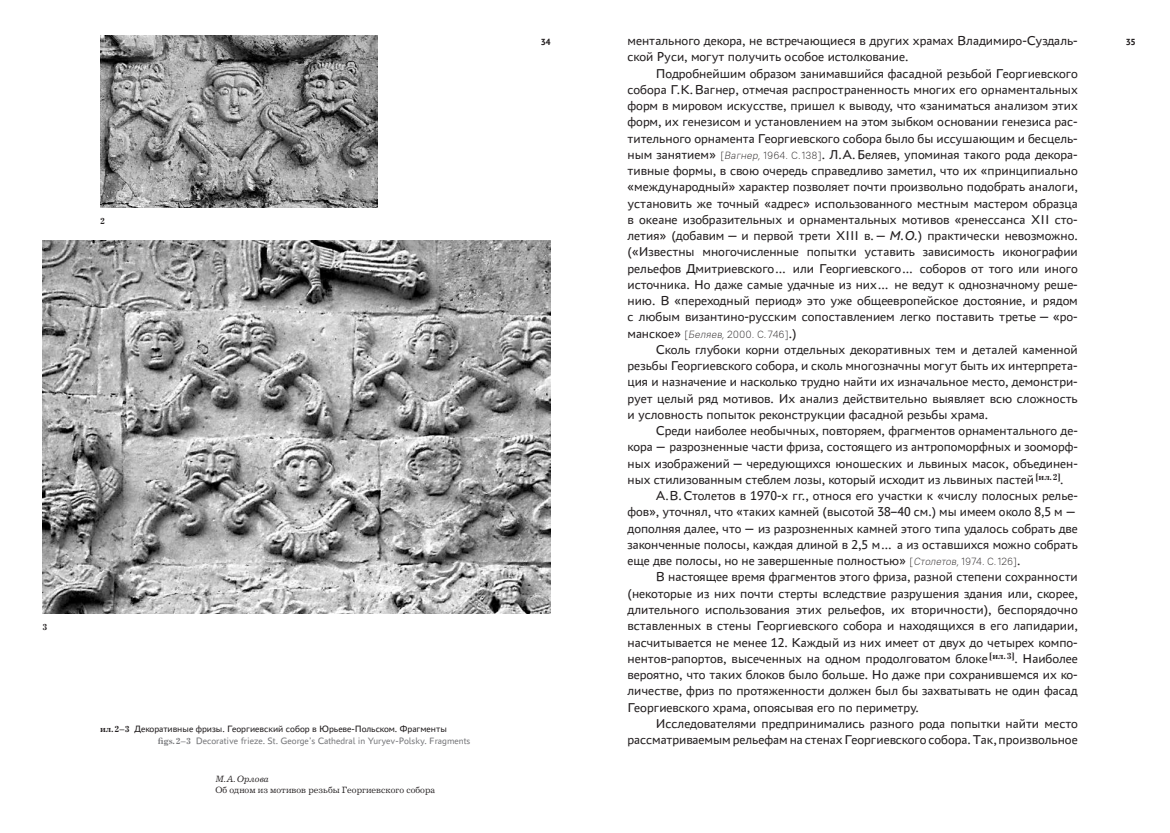
<style>
.page{position:relative;width:1170px;height:833px;background:#fff}
.page>*{position:absolute;margin:0;border:0;box-sizing:border-box;transform-origin:0 0}
.t1{font:13.5px/16.2px "PT Astra Sans";color:#231f20;text-align:justify}
.t2{font:300 10.38px "PT Root UI";color:#231f20}
.t3{font:9.75px/11.6px "PT Astra Sans";color:#77787b}
.t4{font:9.38px "Journal";color:#231f20}
.t5{font:italic 9.38px "Journal";color:#231f20}
.t6{font:700 9.38px "PT Astra Sans";color:#231f20}
.t7{font:700 9px "Journal";color:#231f20}
.s1{font-family:"Journal";font-weight:700;font-size:9px;color:#231f20}
.s2{color:#231f20}
.s3{font-family:"Journal";font-weight:700;font-size:9px}
.s4{font-family:"PT Root UI";font-weight:300;font-size:10.38px}
.s5{font-family:"PT Root UI";font-weight:300;font-style:italic;font-size:10.38px}
.s6{font-style:italic}
.s7{font-family:"PT Astra Sans";font-weight:400;font-size:13.5px}
</style>
<div class="page">
<img style="left:100px;top:35px;width:277px;height:173px">
<img style="left:43px;top:240px;width:507px;height:374px">
<p class="t7" style="left:100px;top:215px;width:6px">2</p>
<p class="t7" style="left:43px;top:622px;width:6px">3</p>
<p class="t3" style="left:158px;top:723px;width:314px;text-indent:-58px"><span class="s1">ил.2–3</span> <span class="s2">Декоративные фризы. Георгиевский собор в Юрьеве-Польском. Фрагменты </span><span class="s3">figs.2–3</span> Decorative frieze. St. George’s Cathedral in Yuryev-Polsky. Fragments</p>
<p class="t5" style="left:215px;top:773px;width:55px">М.А.Орлова</p>
<p class="t4" style="left:215px;top:784px;width:221px">Об одном из мотивов резьбы Георгиевского собора</p>
<p class="t6" style="left:541px;top:36px;width:11px">34</p>
<p class="t1" style="left:627px;top:32px;width:452px">ментального декора, не встречающиеся в других храмах Владимиро-Суздаль-</p>
<p class="t6" style="left:1125px;top:36px;width:11px">35</p>
<p class="t1" style="left:627px;top:48px;width:282px">ской Руси, могут получить особое истолкование.</p>
<p class="t1" style="left:656px;top:64px;width:423px">Подробнейшим образом занимавшийся фасадной резьбой Георгиевского</p>
<p class="t1" style="left:627px;top:81px;width:452px">собора Г.К.Вагнер, отмечая распространенность многих его орнаментальных</p>
<p class="t1" style="left:627px;top:97px;width:451px">форм в мировом искусстве, пришел к выводу, что «заниматься анализом этих</p>
<p class="t1" style="left:627px;top:113px;width:452px">форм, их генезисом и установлением на этом зыбком основании генезиса рас-</p>
<p class="t1" style="left:627px;top:129px;width:452px">тительного орнамента Георгиевского собора было бы иссушающим и бесцель-</p>
<p class="t1" style="left:627px;top:146px;width:452px">ным занятием» <span class="s4">[</span><span class="s5">Вагнер,</span> <span class="s4">1964. С.138]</span>. Л.А.Беляев, упоминая такого рода декора-</p>
<p class="t1" style="left:627px;top:162px;width:451px">тивные формы, в свою очередь справедливо заметил, что их «принципиально</p>
<p class="t1" style="left:627px;top:178px;width:452px">«международный» характер позволяет почти произвольно подобрать аналоги,</p>
<p class="t1" style="left:627px;top:194px;width:452px">установить же точный «адрес» использованного местным мастером образца</p>
<p class="t1" style="left:627px;top:211px;width:451px">в океане изобразительных и орнаментальных мотивов «ренессанса XII сто-</p>
<p class="t1" style="left:627px;top:227px;width:452px">летия» (добавим— и первой трети XIII в.—<span class="s6">М.О.</span>) практически невозможно.</p>
<p class="t1" style="left:627px;top:243px;width:451px">(«Известны многочисленные попытки уставить зависимость иконографии</p>
<p class="t1" style="left:627px;top:259px;width:451px">рельефов Дмитриевского… или Георгиевского… соборов от того или иного</p>
<p class="t1" style="left:627px;top:276px;width:451px">источника. Но даже самые удачные из них… не ведут к однозначному реше-</p>
<p class="t1" style="left:627px;top:292px;width:452px">нию. В «переходный период» это уже общеевропейское достояние, и рядом</p>
<p class="t1" style="left:627px;top:308px;width:452px">с любым византино-русским сопоставлением легко поставить третье— «ро-</p>
<p class="t2" style="left:627px;top:327px;width:171px"><span class="s7">манское»</span> [<span class="s6">Беляев,</span>2000. С. 746]<span class="s7">.)</span></p>
<p class="t1" style="left:627px;top:341px;width:452px;text-indent:28px">Сколь глубоки корни отдельных декоративных тем и деталей каменной резьбы Георгиевского собора, и сколь многозначны могут быть их интерпрета&shy;ция и назначение и насколько трудно найти их изначальное место, демонстри&shy;рует целый ряд мотивов. Их анализ действительно выявляет всю сложность и условность попыток реконструкции фасадной резьбы храма.</p>
<p class="t1" style="left:627px;top:422px;width:451px;text-indent:28px">Среди наиболее необычных, повторяем, фрагментов орнаментального де&shy;кора— разрозненные части фриза, состоящего из антропоморфных и зооморф&shy;ных изображений— чередующихся юношеских и львиных масок, объединен&shy;ных стилизованным стеблем лозы, который исходит из львиных пастей <sup>[ил.2]</sup>.</p>
<p class="t1" style="left:627px;top:487px;width:452px;text-indent:28px">А.В.Столетов в 1970-х гг., относя его участки к «числу полосных релье&shy;фов», уточнял, что «таких камней (высотой 38–40 см.) мы имеем около 8,5 м— дополняя далее, что— из разрозненных камней этого типа удалось собрать две законченные полосы, каждая длиной в 2,5 м… а из оставшихся можно собрать еще две полосы, но не завершенные полностью» <span class="s4">[</span><span class="s5">Столетов,</span><span class="s4">1974. С.126]</span>.</p>
<p class="t1" style="left:627px;top:568px;width:452px;text-indent:28px">В настоящее время фрагментов этого фриза, разной степени сохранности (некоторые из них почти стерты вследствие разрушения здания или, скорее, длительного использования этих рельефов, их вторичности), беспорядочно вставленных в стены Георгиевского собора и находящихся в его лапидарии, насчитывается не менее 12. Каждый из них имеет от двух до четырех компо&shy;нентов-рапортов, высеченных на одном продолговатом блоке <sup>[ил.3]</sup>. Наиболее вероятно, что таких блоков было больше. Но даже при сохранившемся их ко&shy;личестве, фриз по протяженности должен был бы захватывать не один фасад Георгиевского храма, опоясывая его по периметру.</p>
<p class="t1" style="left:627px;top:714px;width:452px;text-align:right">Исследователями предпринимались разного рода попытки найти место рассматриваемым рельефам на стенах Георгиевского собора. Так, произвольное</p>
</div>
